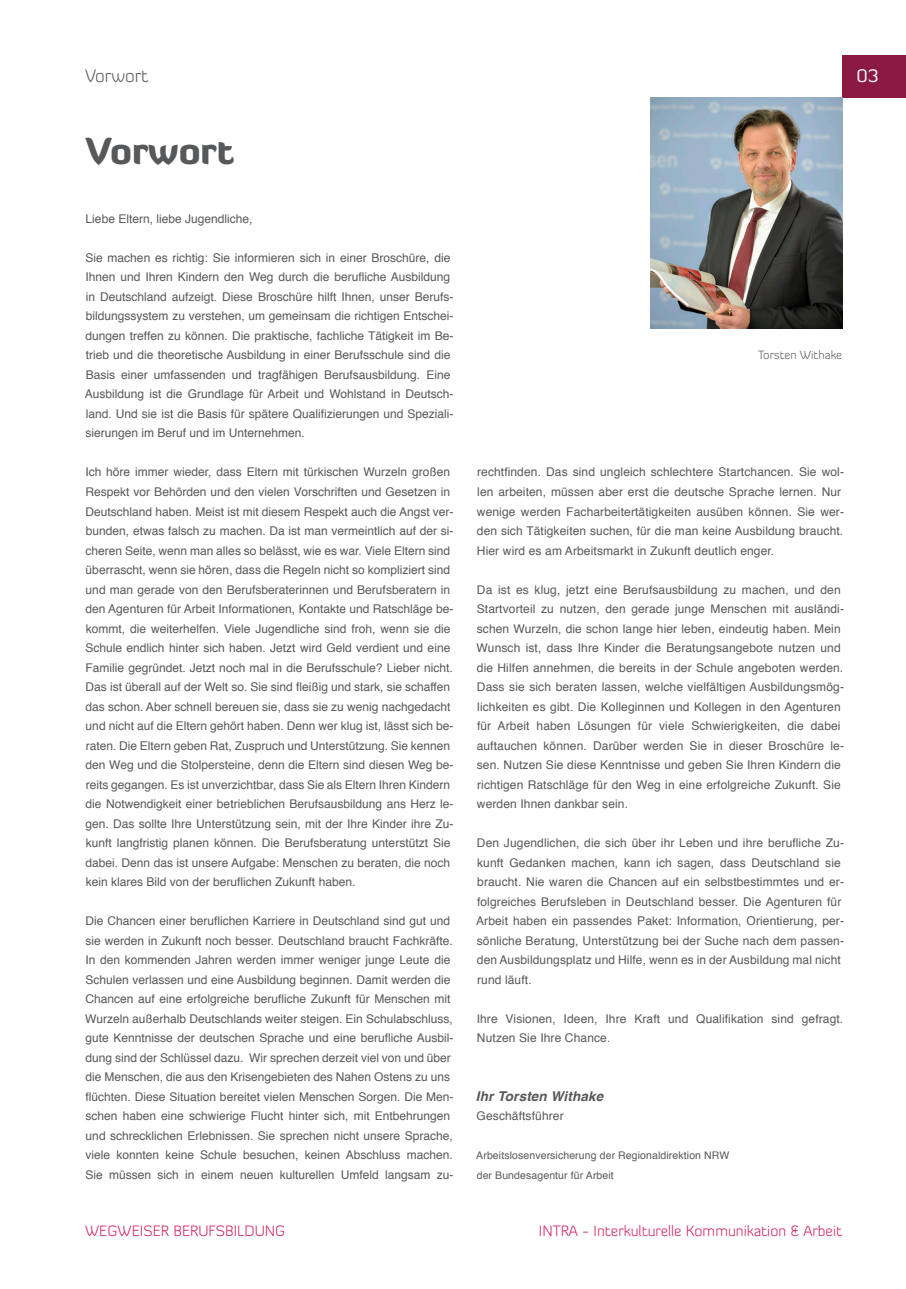
<style>
.page{position:relative;width:906px;height:1289px;background:#fff}
.page>*{position:absolute;margin:0;border:0;box-sizing:border-box;transform-origin:0 0}
.t1{font:900 36px "Diavlo";color:#57585a}
.t2{font:300 18px "Diavlo";color:#57585a}
.t3{font:18px "Diavlo";color:#fff}
.t4{font:300 15px "Diavlo";color:#d1205b}
.t5{font:italic 700 13.5px "Helvetica";letter-spacing:.01em;color:#57585a}
.t6{font:12px/19.5px "Helvetica";color:#57585a}
.t7{font:300 12px "Diavlo";color:#57585a}
.t8{font:10.5px/19.5px "Helvetica";letter-spacing:.01em;color:#57585a}
</style>
<div class="page">
<div style="left:842px;top:55px;width:64px;height:43px;background:#8a1a42"></div>
<img style="left:651px;top:98px;width:191px;height:231px">
<h2 class="t2" style="left:85px;top:65px;width:65px">Vorwort</h2>
<h2 class="t3" style="left:856px;top:64px;width:24px">03</h2>
<h1 class="t1" style="left:85px;top:128px;width:150px">Vorwort</h1>
<p class="t6" style="left:86px;top:209px;width:168px">Liebe Eltern, liebe Jugendliche,</p>
<p class="t6" style="left:85px;top:248px;width:370px">Sie machen es richtig: Sie informieren sich in einer Broschüre, die Ihnen und Ihren Kindern den Weg durch die berufliche Ausbildung in Deutschland aufzeigt. Diese Broschüre hilft Ihnen, unser Berufs&shy;bildungssystem zu verstehen, um gemeinsam die richtigen Entschei&shy;dungen treffen zu können. Die praktische, fachliche Tätigkeit im Be&shy;trieb und die theoretische Ausbildung in einer Berufsschule sind die Basis einer umfassenden und tragfähigen Berufsausbildung. Eine Ausbildung ist die Grundlage für Arbeit und Wohlstand in Deutsch&shy;land. Und sie ist die Basis für spätere Qualifizierungen und Speziali&shy;sierungen im Beruf und im Unternehmen.</p>
<p class="t6" style="left:85px;top:463px;width:370px">Ich höre immer wieder, dass Eltern mit türkischen Wurzeln großen Respekt vor Behörden und den vielen Vorschriften und Gesetzen in Deutschland haben. Meist ist mit diesem Respekt auch die Angst ver&shy;bunden, etwas falsch zu machen. Da ist man vermeintlich auf der si&shy;cheren Seite, wenn man alles so belässt, wie es war. Viele Eltern sind überrascht, wenn sie hören, dass die Regeln nicht so kompliziert sind und man gerade von den Berufsberaterinnen und Berufsberatern in den Agenturen für Arbeit Informationen, Kontakte und Ratschläge be&shy;kommt, die weiterhelfen. Viele Jugendliche sind froh, wenn sie die Schule endlich hinter sich haben. Jetzt wird Geld verdient und eine Familie gegründet. Jetzt noch mal in die Berufsschule? Lieber nicht.<br>Das ist überall auf der Welt so. Sie sind fleißig und stark, sie schaffen das schon. Aber schnell bereuen sie, dass sie zu wenig nachgedacht und nicht auf die Eltern gehört haben. Denn wer klug ist, lässt sich be&shy;raten. Die Eltern geben Rat, Zuspruch und Unterstützung. Sie kennen den Weg und die Stolpersteine, denn die Eltern sind diesen Weg be&shy;reits gegangen. Es ist unverzichtbar, dass Sie als Eltern Ihren Kindern die Notwendigkeit einer betrieblichen Berufsausbildung ans Herz le&shy;gen. Das sollte Ihre Unterstützung sein, mit der Ihre Kinder ihre Zu&shy;kunft langfristig planen können. Die Berufsberatung unterstützt Sie dabei. Denn das ist unsere Aufgabe: Menschen zu beraten, die noch kein klares Bild von der beruflichen Zukunft haben.</p>
<p class="t6" style="left:85px;top:911px;width:370px">Die Chancen einer beruflichen Karriere in Deutschland sind gut und sie werden in Zukunft noch besser. Deutschland braucht Fachkräfte.<br>In den kommenden Jahren werden immer weniger junge Leute die Schulen verlassen und eine Ausbildung beginnen. Damit werden die Chancen auf eine erfolgreiche berufliche Zukunft für Menschen mit Wurzeln außerhalb Deutschlands weiter steigen. Ein Schulabschluss, gute Kenntnisse der deutschen Sprache und eine berufliche Ausbil&shy;dung sind der Schlüssel dazu. Wir sprechen derzeit viel von und über die Menschen, die aus den Krisengebieten des Nahen Ostens zu uns flüchten. Diese Situation bereitet vielen Menschen Sorgen. Die Men&shy;schen haben eine schwierige Flucht hinter sich, mit Entbehrungen und schrecklichen Erlebnissen. Sie sprechen nicht unsere Sprache, viele konnten keine Schule besuchen, keinen Abschluss machen.<br>Sie müssen sich in einem neuen kulturellen Umfeld langsam zu-</p>
<p class="t7" style="left:758px;top:348px;width:86px">Torsten Withake</p>
<p class="t6" style="left:477px;top:463px;width:369px">rechtfinden. Das sind ungleich schlechtere Startchancen. Sie wol&shy;len arbeiten, müssen aber erst die deutsche Sprache lernen. Nur wenige werden Facharbeitertätigkeiten ausüben können. Sie wer&shy;den sich Tätigkeiten suchen, für die man keine Ausbildung braucht.<br>Hier wird es am Arbeitsmarkt in Zukunft deutlich enger.</p>
<p class="t6" style="left:476px;top:580px;width:369px">Da ist es klug, jetzt eine Berufsausbildung zu machen, und den Startvorteil zu nutzen, den gerade junge Menschen mit ausländi&shy;schen Wurzeln, die schon lange hier leben, eindeutig haben. Mein Wunsch ist, dass Ihre Kinder die Beratungsangebote nutzen und die Hilfen annehmen, die bereits in der Schule angeboten werden.<br>Dass sie sich beraten lassen, welche vielfältigen Ausbildungsmög&shy;lichkeiten es gibt. Die Kolleginnen und Kollegen in den Agenturen für Arbeit haben Lösungen für viele Schwierigkeiten, die dabei auftauchen können. Darüber werden Sie in dieser Broschüre le&shy;sen. Nutzen Sie diese Kenntnisse und geben Sie Ihren Kindern die richtigen Ratschläge für den Weg in eine erfolgreiche Zukunft. Sie werden Ihnen dankbar sein.</p>
<p class="t6" style="left:476px;top:833px;width:369px">Den Jugendlichen, die sich über ihr Leben und ihre berufliche Zu&shy;kunft Gedanken machen, kann ich sagen, dass Deutschland sie braucht. Nie waren die Chancen auf ein selbstbestimmtes und er&shy;folgreiches Berufsleben in Deutschland besser. Die Agenturen für Arbeit haben ein passendes Paket: Information, Orientierung, per&shy;sönliche Beratung, Unterstützung bei der Suche nach dem passen&shy;den Ausbildungsplatz und Hilfe, wenn es in der Ausbildung mal nicht rund läuft.</p>
<p class="t6" style="left:477px;top:1009px;width:368px">Ihre Visionen, Ideen, Ihre Kraft und Qualifikation sind gefragt.<br>Nutzen Sie Ihre Chance.</p>
<p class="t5" style="left:476px;top:1084px;width:129px">Ihr Torsten Withake</p>
<p class="t6" style="left:476px;top:1106px;width:89px">Geschäftsführer</p>
<p class="t8" style="left:476px;top:1146px;width:254px">Arbeitslosenversicherung der Regionaldirektion NRW der Bundesagentur für Arbeit</p>
<p class="t4" style="left:85px;top:1221px;width:202px">WEGWEISER BERUFSBILDUNG</p>
<p class="t4" style="left:539px;top:1221px;width:305px">INTRA - Interkulturelle Kommunikation &amp; Arbeit</p>
</div>
